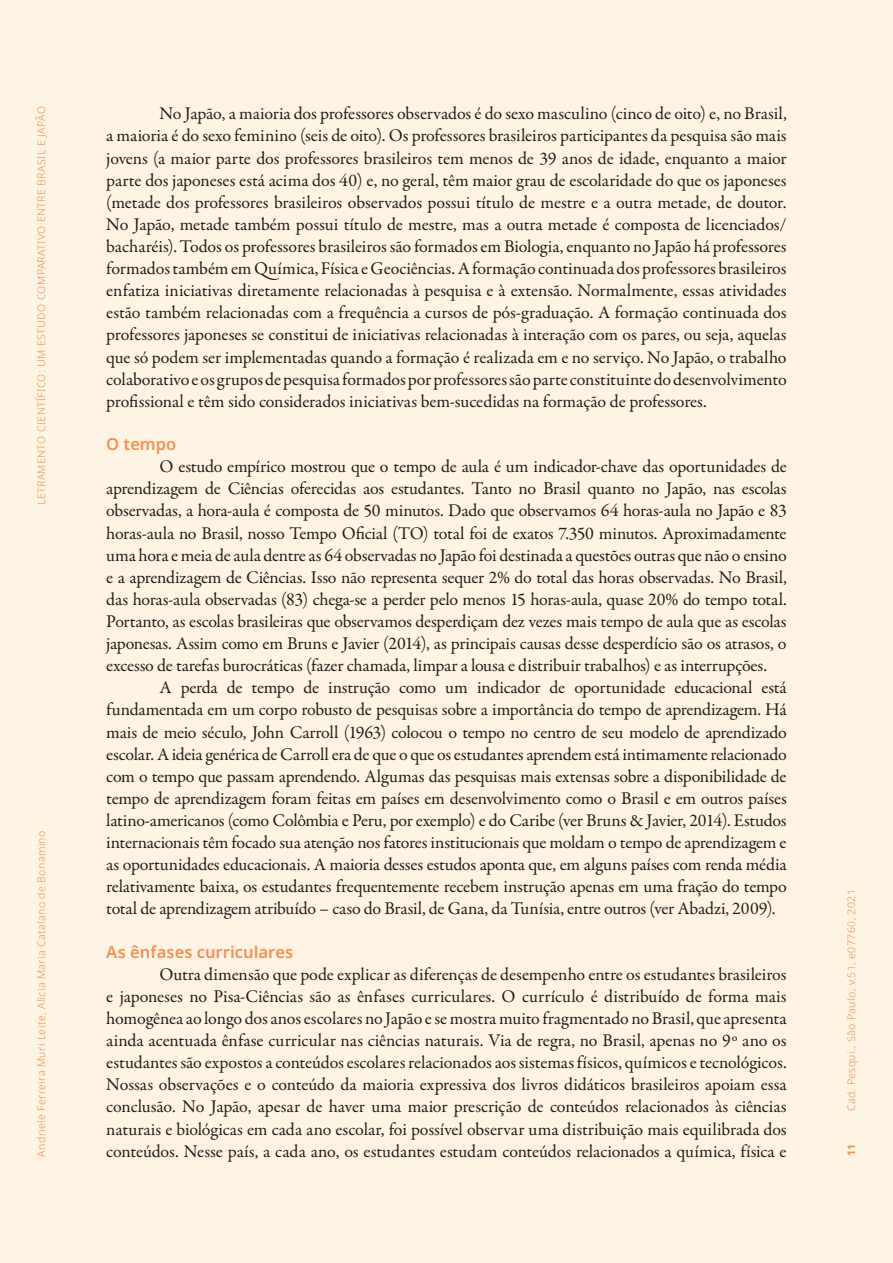
<style>
.page{position:relative;width:893px;height:1263px;background:#fef4e4}
.page>*{position:absolute;margin:0;border:0;box-sizing:border-box;transform-origin:0 0}
.Texto{font:18px/22px "Garamond Premr Pro";letter-spacing:-.005em;color:#231f20;text-align:justify}
.subtitulo_2{font:600 16.5px "Noto Sans";color:#f7975c}
.t1{font:300 10.5px "Noto Sans";letter-spacing:.04em;color:#f7975c}
.t2{font:700 10.5px "Noto Sans";color:#f7975c}
</style>
<div class="page">
<p class="t1" style="left:34px;top:505px;width:400px;rotate:-90deg">LETRAMENTO CIENTÍFICO: UM ESTUDO COMPARATIVO ENTRE BRASIL E JAPÃO</p>
<p class="t1" style="left:34px;top:1157px;width:328px;rotate:-90deg">Andriele Ferreira Muri Leite, Alicia Maria Catalano de Bonamino</p>
<p class="Texto" style="left:106px;top:103px;width:682px;text-indent:53px">No Japão, a maioria dos professores observados é do sexo masculino (cinco de oito) e, no Brasil, a maioria é do sexo feminino (seis de oito). Os professores brasileiros participantes da pesquisa são mais jovens (a maior parte dos professores brasileiros tem menos de 39 anos de idade, enquanto a maior parte dos japoneses está acima dos 40) e, no geral, têm maior grau de escolaridade do que os japoneses (metade dos professores brasileiros observados possui título de mestre e a outra metade, de doutor.<br>No Japão, metade também possui título de mestre, mas a outra metade é composta de licenciados/ bacharéis). Todos os professores brasileiros são formados em Biologia, enquanto no Japão há professores formados também em Química, Física e Geociências. A formação continuada dos professores brasileiros enfatiza iniciativas diretamente relacionadas à pesquisa e à extensão. Normalmente, essas atividades estão também relacionadas com a frequência a cursos de pós-graduação. A formação continuada dos professores japoneses se constitui de iniciativas relacionadas à interação com os pares, ou seja, aquelas que só podem ser implementadas quando a formação é realizada em e no serviço. No Japão, o trabalho colaborativo e os grupos de pesquisa formados por professores são parte constituinte do desenvolvimento profissional e têm sido considerados iniciativas bem-sucedidas na formação de professores.</p>
<p class="subtitulo_2" style="left:106px;top:432px;width:72px">O tempo</p>
<p class="Texto" style="left:106px;top:456px;width:682px;text-indent:53px">O estudo empírico mostrou que o tempo de aula é um indicador-chave das oportunidades de aprendizagem de Ciências oferecidas aos estudantes. Tanto no Brasil quanto no Japão, nas escolas observadas, a hora-aula é composta de 50 minutos. Dado que observamos 64 horas-aula no Japão e 83 horas-aula no Brasil, nosso Tempo Oficial (TO) total foi de exatos 7.350 minutos. Aproximadamente uma hora e meia de aula dentre as 64 observadas no Japão foi destinada a questões outras que não o ensino e a aprendizagem de Ciências. Isso não representa sequer 2% do total das horas observadas. No Brasil, das horas-aula observadas (83) chega-se a perder pelo menos 15 horas-aula, quase 20% do tempo total.<br>Portanto, as escolas brasileiras que observamos desperdiçam dez vezes mais tempo de aula que as escolas japonesas. Assim como em Bruns e Javier (2014), as principais causas desse desperdício são os atrasos, o excesso de tarefas burocráticas (fazer chamada, limpar a lousa e distribuir trabalhos) e as interrupções.</p>
<p class="Texto" style="left:106px;top:677px;width:682px;text-indent:53px">A perda de tempo de instrução como um indicador de oportunidade educacional está fundamentada em um corpo robusto de pesquisas sobre a importância do tempo de aprendizagem. Há mais de meio século, John Carroll (1963) colocou o tempo no centro de seu modelo de aprendizado escolar. A ideia genérica de Carroll era de que o que os estudantes aprendem está intimamente relacionado com o tempo que passam aprendendo. Algumas das pesquisas mais extensas sobre a disponibilidade de tempo de aprendizagem foram feitas em países em desenvolvimento como o Brasil e em outros países latino-americanos (como Colômbia e Peru, por exemplo) e do Caribe (ver Bruns &amp; Javier, 2014). Estudos internacionais têm focado sua atenção nos fatores institucionais que moldam o tempo de aprendizagem e as oportunidades educacionais. A maioria desses estudos aponta que, em alguns países com renda média relativamente baixa, os estudantes frequentemente recebem instrução apenas em uma fração do tempo total de aprendizagem atribuído – caso do Brasil, de Gana, da Tunísia, entre outros (ver Abadzi, 2009).</p>
<p class="subtitulo_2" style="left:106px;top:940px;width:188px">As ênfases curriculares</p>
<p class="Texto" style="left:106px;top:963px;width:682px;text-indent:53px">Outra dimensão que pode explicar as diferenças de desempenho entre os estudantes brasileiros e japoneses no Pisa-Ciências são as ênfases curriculares. O currículo é distribuído de forma mais homogênea ao longo dos anos escolares no Japão e se mostra muito fragmentado no Brasil, que apresenta ainda acentuada ênfase curricular nas ciências naturais. Via de regra, no Brasil, apenas no 9º ano os estudantes são expostos a conteúdos escolares relacionados aos sistemas físicos, químicos e tecnológicos.<br>Nossas observações e o conteúdo da maioria expressiva dos livros didáticos brasileiros apoiam essa conclusão. No Japão, apesar de haver uma maior prescrição de conteúdos relacionados às ciências naturais e biológicas em cada ano escolar, foi possível observar uma distribuição mais equilibrada dos conteúdos. Nesse país, a cada ano, os estudantes estudam conteúdos relacionados a química, física e</p>
<p class="t1" style="left:844px;top:1111px;width:224px;rotate:-90deg">Cad. Pesqui., São Paulo, v.51, e07760, 2021</p>
<p class="t2" style="left:844px;top:1155px;width:14px;rotate:-90deg">11</p>
</div>
